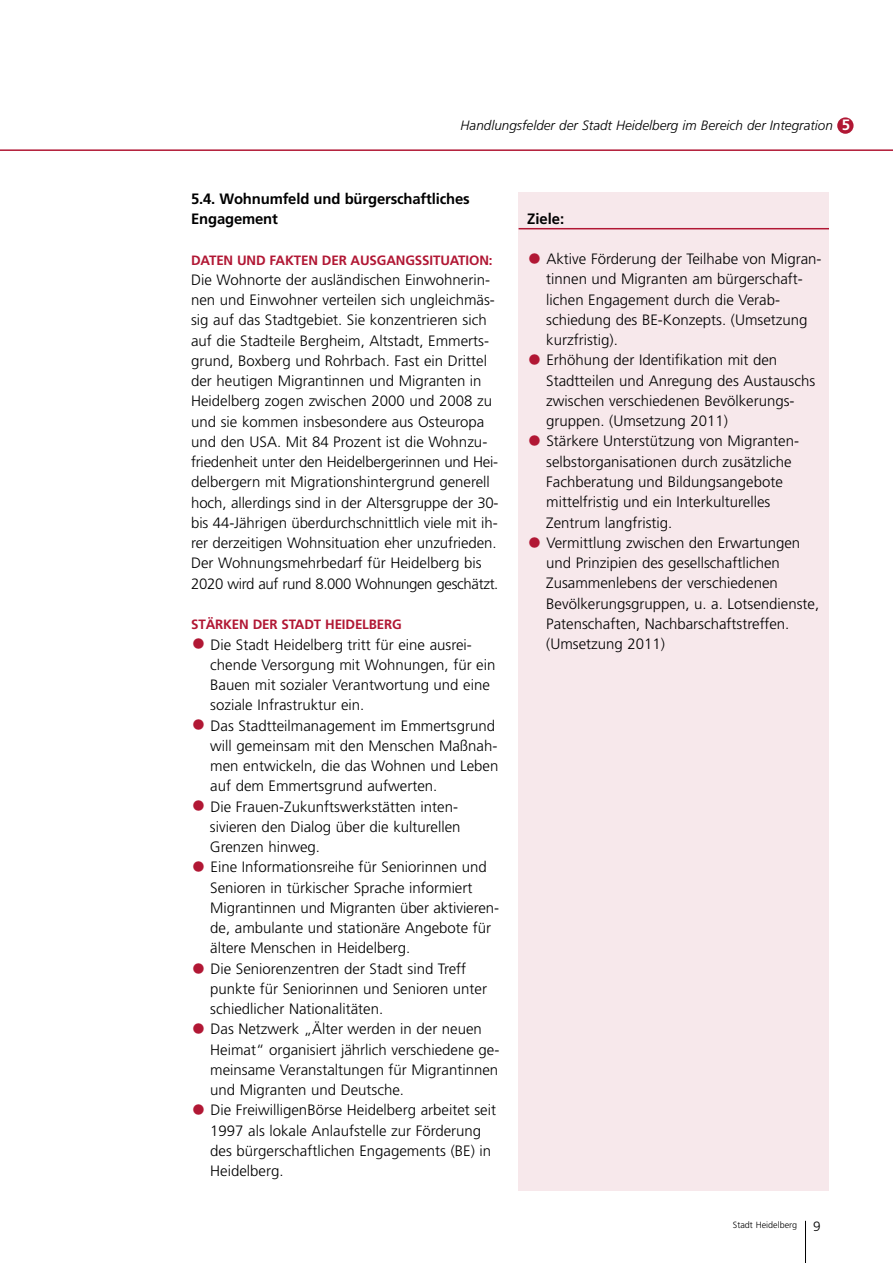
<style>
.page{position:relative;width:893px;height:1263px;background:#fff}
.page>*{position:absolute;margin:0;border:0;box-sizing:border-box;transform-origin:0 0}
.t1{font:300 15px/20.2px "Frutiger";color:#000}
.t2{font:700 15px/20.2px "Frutiger";letter-spacing:-.01em;color:#000}
.t3{font:700 13.5px "Frutiger";letter-spacing:-.01em;color:#b11734}
.t4{font:italic 300 13.5px "Frutiger";color:#000}
.t5{font:300 9px "Frutiger";color:#000}
.s1{font-weight:700;font-style:normal;font-size:15px;color:#fff}
.s2{font-size:30px;color:#b11734}
.s3{font-size:13.5px}
</style>
<div class="page">
<hr style="left:805px;top:1221px;width:1px;height:42px;background:#000">
<hr style="left:0;top:149px;width:892px;height:2px;background:#b11734">
<div style="left:837px;top:117px;width:16px;height:17px;background:#b11734;border-radius:50%"></div>
<div style="left:519px;top:193px;width:310px;height:998px;background:#f7e8eb"></div>
<hr style="left:519px;top:228px;width:310px;height:1px;background:#b11734">
<p class="t4" style="left:461px;top:120px;width:391px">Handlungsfelder der Stadt Heidelberg im Bereich der Integration <span class="s1">5</span></p>
<h5 class="t2" style="left:191px;top:190px;width:280px">5.4. Wohnumfeld und bürgerschaftliches<br>Engagement</h5>
<h5 class="t3" style="left:191px;top:255px;width:303px">DATEN UND FAKTEN DER AUSGANGSSITUATION:</h5>
<p class="t1" style="left:191px;top:271px;width:309px">Die Wohnorte der ausländischen Einwohnerin&shy;nen und Einwohner verteilen sich ungleichmäs&shy;sig auf das Stadtgebiet. Sie konzentrieren sich auf die Stadteile Bergheim, Altstadt, Emmerts&shy;grund, Boxberg und Rohrbach. Fast ein Drittel der heutigen Migrantinnen und Migranten in Heidelberg zogen zwischen 2000 und 2008 zu und sie kommen insbesondere aus Osteuropa und den USA. Mit 84 Prozent ist die Wohnzu&shy;friedenheit unter den Heidelbergerinnen und Hei&shy;delbergern mit Migrationshintergrund generell hoch, allerdings sind in der Altersgruppe der 30- bis 44-Jährigen überdurchschnittlich viele mit ih&shy;rer derzeitigen Wohnsituation eher unzufrieden.<br>Der Wohnungsmehrbedarf für Heidelberg bis 2020 wird auf rund 8.000 Wohnungen geschätzt.</p>
<h5 class="t3" style="left:191px;top:619px;width:212px">STÄRKEN DER STADT HEIDELBERG</h5>
<p class="t1" style="left:210px;top:635px;width:287px;text-indent:-19px"><span class="s2">•</span> Die Stadt Heidelberg tritt für eine ausrei&shy;chende Versorgung mit Wohnungen, für ein Bauen mit sozialer Verantwortung und eine soziale Infrastruktur ein.</p>
<p class="t1" style="left:210px;top:716px;width:290px;text-indent:-19px"><span class="s2">•</span> Das Stadtteilmanagement im Emmertsgrund will gemeinsam mit den Menschen Maßnah&shy;men entwickeln, die das Wohnen und Leben auf dem Emmertsgrund aufwerten.</p>
<p class="t1" style="left:210px;top:797px;width:252px;text-indent:-19px"><span class="s2">•</span> Die Frauen-Zukunftswerkstätten inten&shy;sivieren den Dialog über die kulturellen<br>Grenzen hinweg.</p>
<p class="t1" style="left:210px;top:858px;width:290px;text-indent:-19px"><span class="s2">•</span> Eine Informationsreihe für Seniorinnen und Senioren in türkischer Sprache informiert Migrantinnen und Migranten über aktivieren&shy;de, ambulante und stationäre Angebote für ältere Menschen in Heidelberg.</p>
<p class="t1" style="left:210px;top:959px;width:278px;text-indent:-19px"><span class="s2">•</span> Die Seniorenzentren der Stadt sind Treff punkte für Seniorinnen und Senioren unter schiedlicher Nationalitäten.</p>
<p class="t1" style="left:210px;top:1020px;width:291px;text-indent:-19px"><span class="s2">•</span> Das Netzwerk „Älter werden in der neuen Heimat“ organisiert jährlich verschiedene ge&shy;meinsame Veranstaltungen für Migrantinnen und Migranten und Deutsche.</p>
<p class="t1" style="left:210px;top:1101px;width:287px;text-indent:-19px"><span class="s2">•</span> Die FreiwilligenBörse Heidelberg arbeitet seit 1997 als lokale Anlaufstelle zur Förderung des bürgerschaftlichen Engagements (BE) in Heidelberg.</p>
<h5 class="t2" style="left:527px;top:210px;width:39px">Ziele:</h5>
<p class="t1" style="left:546px;top:250px;width:277px;text-indent:-19px"><span class="s2">•</span> Aktive Förderung der Teilhabe von Migran&shy;tinnen und Migranten am bürgerschaft&shy;lichen Engagement durch die Verab&shy;schiedung des BE-Konzepts. (Umsetzung kurzfristig).</p>
<p class="t1" style="left:546px;top:351px;width:270px;text-indent:-19px"><span class="s2">•</span> Erhöhung der Identifikation mit den Stadtteilen und Anregung des Austauschs zwischen verschiedenen Bevölkerungs&shy;gruppen. (Umsetzung 2011)</p>
<p class="t1" style="left:546px;top:432px;width:254px;text-indent:-19px"><span class="s2">•</span> Stärkere Unterstützung von Migranten&shy;selbstorganisationen durch zusätzliche Fachberatung und Bildungsangebote mittelfristig und ein Interkulturelles Zentrum langfristig.</p>
<p class="t1" style="left:546px;top:534px;width:274px;text-indent:-19px"><span class="s2">•</span> Vermittlung zwischen den Erwartungen und Prinzipien des gesellschaftlichen Zusammenlebens der verschiedenen Bevölkerungsgruppen, u. a. Lotsendienste, Patenschaften, Nachbarschaftstreffen. (Umsetzung 2011)</p>
<p class="t5" style="left:733px;top:1221px;width:89px">Stadt Heidelberg <span class="s3">9</span></p>
</div>
